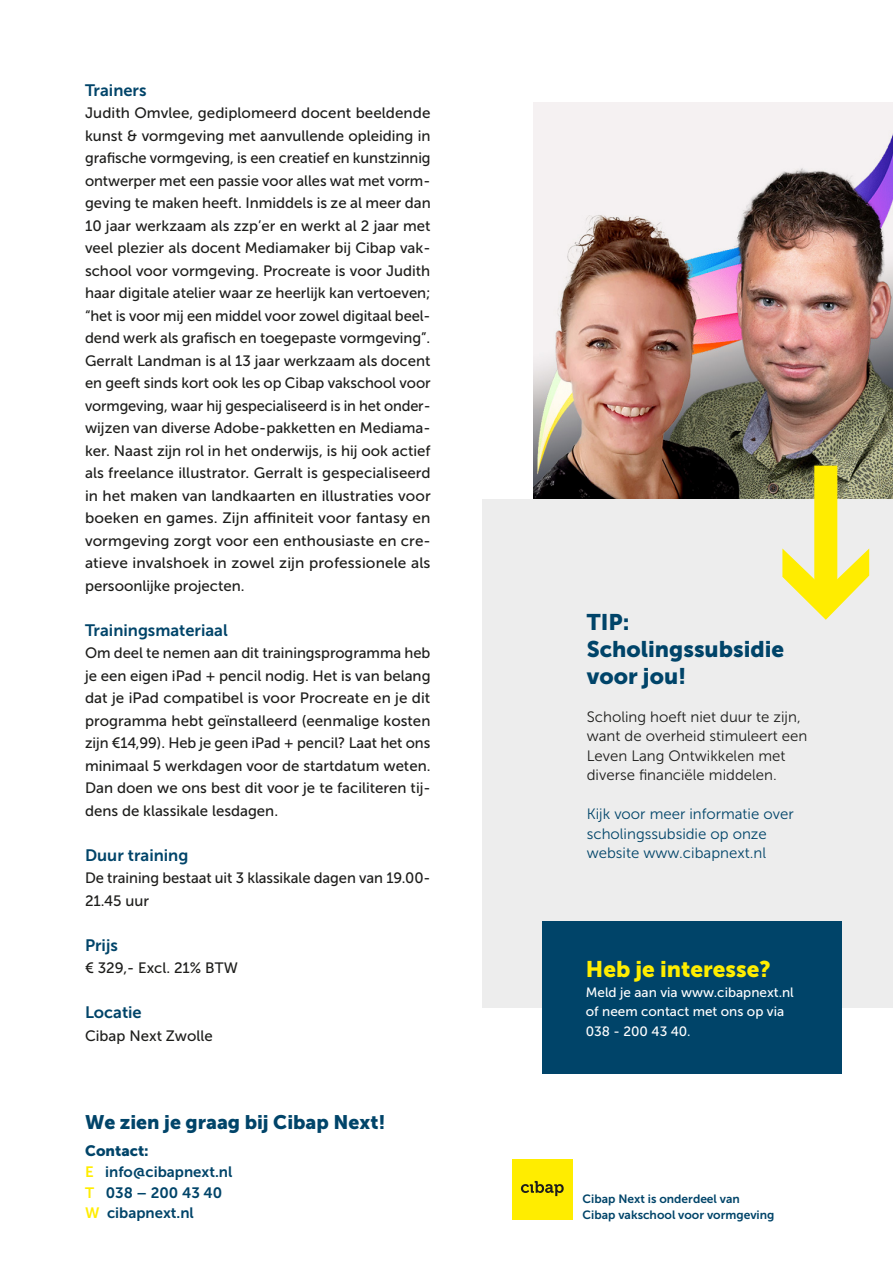
<style>
.page{position:relative;width:893px;height:1263px;background:#fff}
.page>*{position:absolute;margin:0;border:0;box-sizing:border-box;transform-origin:0 0}
.t1{font:22.5px/27px "Museo Sans 900";color:#004469}
.t2{font:22.5px "Museo Sans 900";color:#ffed00}
.t3{font:19.5px "Museo Sans 900";color:#004469}
.t4{font:16.5px "Museo Sans 700";color:#004469}
.t5{font:15px/22.5px "Museo Sans 500";color:#1d1d1b;text-align:justify}
.t6{font:15px/19.5px "Museo Sans 300";color:#1d1d1b}
.t7{font:15px/19.5px "Museo Sans 300";color:#004469}
.t8{font:15px/21px "Museo Sans 700";color:#004469}
.t9{font:15px "Museo Sans 900";color:#004469}
.t10{font:13.5px/19.5px "Museo Sans 500";color:#fff}
.t11{font:12px/16.5px "Museo Sans 700";color:#004469}
.s1{color:#ffed00}
</style>
<div class="page">
<img style="left:534px;top:102px;width:359px;height:397px">
<div style="left:512px;top:1159px;width:60px;height:60px;background:#ffed00"></div>
<svg style="left:521px;top:1181px;width:43px;height:15px"></svg>
<div style="left:482px;top:499px;width:411px;height:509px;background:#ededed"></div>
<div style="left:542px;top:922px;width:300px;height:152px;background:#004469"></div>
<svg style="left:782px;top:548px;width:87px;height:72px"></svg>
<div style="left:814px;top:466px;width:23px;height:135px;background:#ffed00"></div>
<p class="t4" style="left:85px;top:81px;width:63px">Trainers</p>
<p class="t5" style="left:85px;top:102px;width:347px">Judith Omvlee, gediplomeerd docent beeldende kunst &amp; vormgeving met aanvullende opleiding in grafische vormgeving, is een creatief en kunstzinnig ontwerper met een passie voor alles wat met vorm&shy;geving te maken heeft. Inmiddels is ze al meer dan 10 jaar werkzaam als zzp’er en werkt al 2 jaar met veel plezier als docent Mediamaker bij Cibap vak&shy;school voor vormgeving. Procreate is voor Judith haar digitale atelier waar ze heerlijk kan vertoeven; “het is voor mij een middel voor zowel digitaal beel&shy;dend werk als grafisch en toegepaste vormgeving”.<br>Gerralt Landman is al 13 jaar werkzaam als docent en geeft sinds kort ook les op Cibap vakschool voor vormgeving, waar hij gespecialiseerd is in het onder&shy;wijzen van diverse Adobe-pakketten en Mediama&shy;ker. Naast zijn rol in het onderwijs, is hij ook actief als freelance illustrator. Gerralt is gespecialiseerd in het maken van landkaarten en illustraties voor boeken en games. Zijn affiniteit voor fantasy en vormgeving zorgt voor een enthousiaste en cre&shy;atieve invalshoek in zowel zijn professionele als persoonlijke projecten.</p>
<p class="t4" style="left:85px;top:621px;width:144px">Trainingsmateriaal</p>
<p class="t5" style="left:85px;top:642px;width:347px">Om deel te nemen aan dit trainingsprogramma heb je een eigen iPad + pencil nodig. Het is van belang dat je iPad compatibel is voor Procreate en je dit programma hebt geïnstalleerd (eenmalige kosten zijn €14,99). Heb je geen iPad + pencil? Laat het ons minimaal 5 werkdagen voor de startdatum weten.<br>Dan doen we ons best dit voor je te faciliteren tij&shy;dens de klassikale lesdagen.</p>
<p class="t4" style="left:85px;top:846px;width:105px">Duur training</p>
<p class="t5" style="left:85px;top:867px;width:347px">De training bestaat uit 3 klassikale dagen van 19.00-<br>21.45 uur</p>
<p class="t4" style="left:85px;top:936px;width:34px">Prijs</p>
<p class="t5" style="left:85px;top:957px;width:154px">€ 329,- Excl. 21% BTW</p>
<p class="t4" style="left:85px;top:1003px;width:58px">Locatie</p>
<p class="t5" style="left:85px;top:1024px;width:129px">Cibap Next Zwolle</p>
<h2 class="t3" style="left:85px;top:1111px;width:302px">We zien je graag bij Cibap Next!</h2>
<p class="t9" style="left:85px;top:1142px;width:65px">Contact:</p>
<p class="t8" style="left:85px;top:1161px;width:149px"><span class="s1">E</span> info@cibapnext.nl<br><span class="s1">T</span> 038 – 200 43 40</p>
<p class="t8" style="left:85px;top:1202px;width:110px"><span class="s1">W</span> cibapnext.nl</p>
<h1 class="t1" style="left:587px;top:609px;width:199px">TIP:<br>Scholingssubsidie voor jou!</h1>
<p class="t6" style="left:587px;top:707px;width:222px">Scholing hoeft niet duur te zijn, want de overheid stimuleert een<br>Leven Lang Ontwikkelen met diverse financiële middelen.</p>
<p class="t7" style="left:587px;top:804px;width:208px">Kijk voor meer informatie over scholingssubsidie op onze website www.cibapnext.nl</p>
<h1 class="t2" style="left:586px;top:956px;width:186px">Heb je interesse?</h1>
<p class="t10" style="left:586px;top:982px;width:210px">Meld je aan via www.cibapnext.nl of neem contact met ons op via<br>038 - 200 43 40.</p>
<p class="t11" style="left:583px;top:1190px;width:193px">Cibap Next is onderdeel van<br>Cibap vakschool voor vormgeving</p>
</div>
